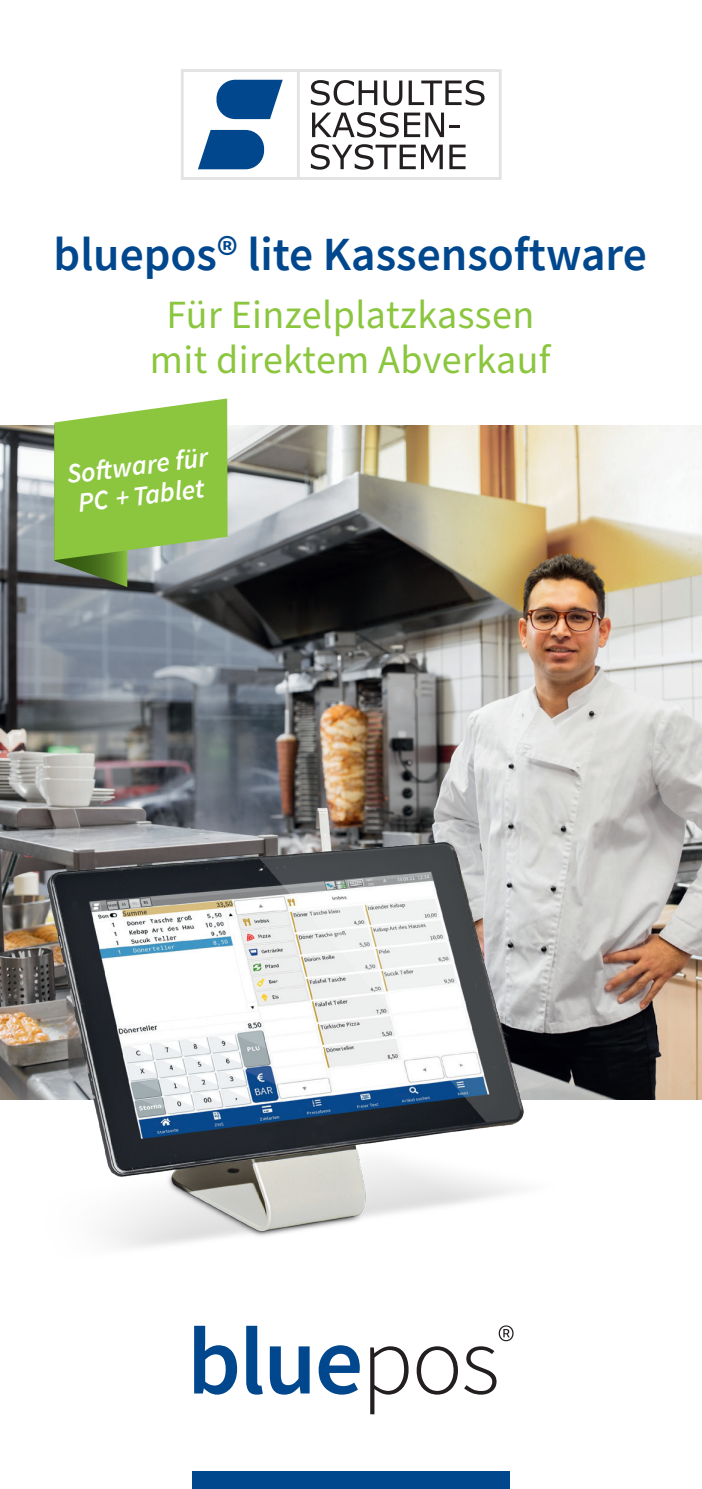
<style>
.page{position:relative;width:702px;height:1489px;background:#fff}
.page>*{position:absolute;margin:0;border:0;box-sizing:border-box;transform-origin:0 0}
.t1{font:600 47.5px "Source Sans Pro";color:#01478d}
.t2{font:40px/45px "Source Sans Pro";letter-spacing:.01em;color:#8bc63e;text-align:center}
.t3{font:italic 600 27.5px/30px "Source Sans Pro";color:#fff}
</style>
<div class="page">
<svg style="left:181px;top:69px;width:320px;height:111px"></svg>
<svg style="left:370px;top:1325px;width:143px;height:89px"></svg>
<svg style="left:194px;top:1325px;width:166px;height:69px"></svg>
<div style="left:192px;top:1471px;width:317px;height:17px;background:#01478d"></div>
<img style="left:0;top:425px;width:702px;height:673px">
<img style="left:28px;top:833px;width:538px;height:415px">
<svg style="left:54px;top:398px;width:173px;height:189px"></svg>
<p class="t1" style="left:54px;top:223px;width:595px">bluepos® lite Kassensoftware</p>
<p class="t2" style="left:150px;top:294px;width:402px">Für Einzelplatzkassen mit direktem Abverkauf</p>
<p class="t3" style="left:65px;top:459px;width:143px;rotate:-7deg">Soft ware für<br>PC + Tablet</p>
</div>
